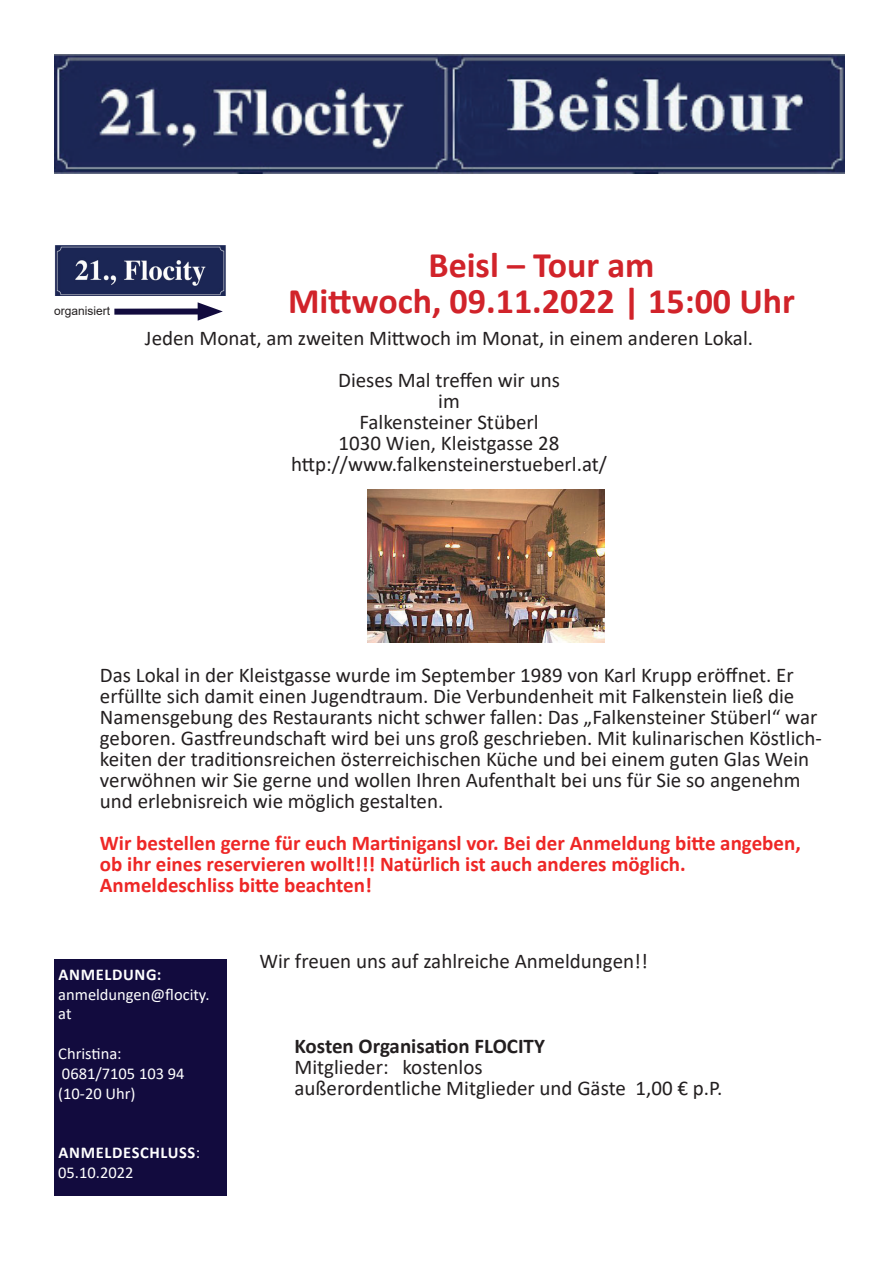
<style>
.page{position:relative;width:893px;height:1263px;background:#fff}
.page>*{position:absolute;margin:0;border:0;box-sizing:border-box;transform-origin:0 0}
.t1{font:700 36px/36px "Calibri";color:#d1232a;text-align:center}
.t2{font:21px/21px "Calibri";color:#231f20}
.t3{font:700 21px/21px "Calibri";color:#ee2726}
.t4{font:700 21px "Calibri";color:#231f20}
.t5{font:16.5px/19.8px "Calibri";color:#fff}
.t6{font:700 16.5px/19.8px "Calibri";letter-spacing:.04em;color:#fff}
.t7{font:12px "Arial";color:#231f20}
.s1{font-weight:400}
</style>
<div class="page">
<div style="left:54px;top:959px;width:172px;height:237px;background:#120b3e"></div>
<div style="left:114px;top:308px;width:94px;height:7px;background:#120b3e"></div>
<svg style="left:198px;top:302px;width:25px;height:19px"></svg>
<img style="left:54px;top:245px;width:172px;height:51px">
<img style="left:54px;top:54px;width:790px;height:119px">
<img style="left:367px;top:490px;width:238px;height:153px">
<p class="t7" style="left:54px;top:302px;width:58px">organisiert</p>
<h1 class="t1" style="left:288px;top:247px;width:508px">Beisl – Tour am<br>Mittwoch, 09.11.2022 | 15:00 Uhr</h1>
<p class="t2" style="left:145px;top:317px;width:610px;line-height:42px;text-align:center">Jeden Monat, am zweiten Mittwoch im Monat, in einem anderen Lokal.<br>Dieses Mal treffen wir uns</p>
<p class="t2" style="left:291px;top:390px;width:317px;text-align:center">im<br>Falkensteiner Stüberl<br>1030 Wien, Kleistgasse 28 http://www.falkensteinerstueberl.at/</p>
<p class="t2" style="left:100px;top:664px;width:723px">Das Lokal in der Kleistgasse wurde im September 1989 von Karl Krupp eröffnet. Er erfüllte sich damit einen Jugendtraum. Die Verbundenheit mit Falkenstein ließ die Namensgebung des Restaurants nicht schwer fallen: Das „Falkensteiner Stüberl“ war geboren. Gastfreundschaft wird bei uns groß geschrieben. Mit kulinarischen Köstlich&shy;keiten der traditionsreichen österreichischen Küche und bei einem guten Glas Wein verwöhnen wir Sie gerne und wollen Ihren Aufenthalt bei uns für Sie so angenehm und erlebnisreich wie möglich gestalten.</p>
<p class="t3" style="left:100px;top:832px;width:702px">Wir bestellen gerne für euch Martinigansl vor. Bei der Anmeldung bitte angeben, ob ihr eines reservieren wollt!!! Natürlich ist auch anderes möglich.<br>Anmeldeschliss bitte beachten!</p>
<p class="t6" style="left:59px;top:964px;width:104px">ANMELDUNG:</p>
<p class="t5" style="left:58px;top:984px;width:153px">anmeldungen@flocity. at</p>
<p class="t5" style="left:58px;top:1043px;width:128px">Christina:<br>0681/7105 103 94 (10-20 Uhr)</p>
<p class="t6" style="left:58px;top:1142px;width:143px">ANMELDESCHLUSS<span class="s1">:<br>05.10.2022</span></p>
<p class="t2" style="left:259px;top:950px;width:390px">Wir freuen uns auf zahlreiche Anmeldungen!!</p>
<p class="t4" style="left:294px;top:1031px;width:252px">Kosten Organisation FLOCITY</p>
<p class="t2" style="left:294px;top:1056px;width:430px">Mitglieder: kostenlos<br>außerordentliche Mitglieder und Gäste 1,00 € p.P.</p>
</div>
